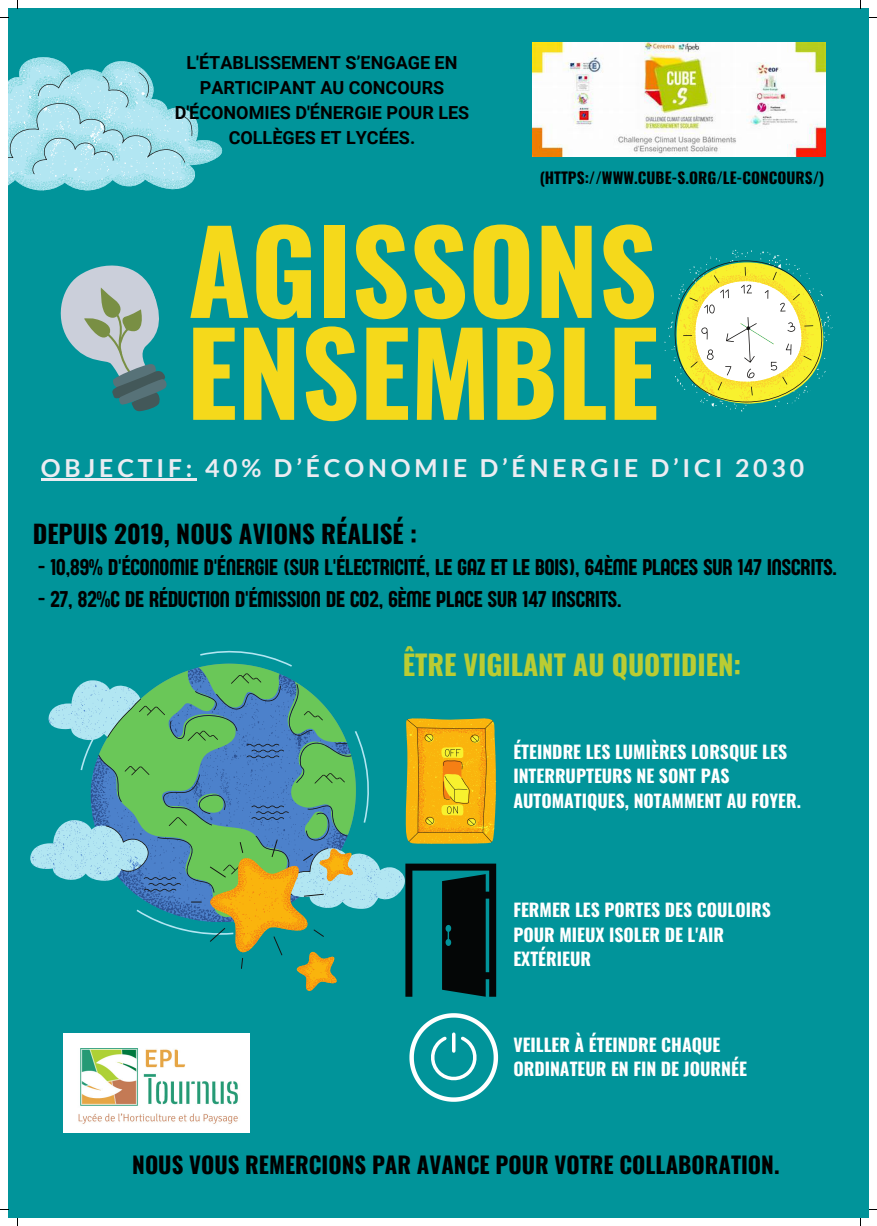
<style>
.page{position:relative;width:877px;height:1226px;background:#fff}
.page>*{position:absolute;margin:0;border:0;box-sizing:border-box;transform-origin:0 0}
.t1{font:700 113.7px/101.8px "Oswald";color:#f5d91b}
.t2{font:700 27.7px "Oswald";color:#bacc33}
.t3{font:700 25px "Oswald";color:#000}
.t4{font:700 24.8px "Lato";letter-spacing:.155em;color:#ebecf2}
.t5{font:23.5px "Sugo Pro Display";color:#000}
.t6{font:700 22.7px "Oswald";color:#000}
.t7{font:700 18px/24.9px "Roboto";color:#000;text-align:center}
.t8{font:700 17.7px/24.4px "Oswald";color:#fff}
.t9{font:700 15.4px "Oswald";color:#000}
</style>
<div class="page">
<div style="left:8px;top:8px;width:860px;height:1209px;background:#01949a"></div>
<svg style="left:8px;top:57px;width:214px;height:133px"></svg>
<svg style="left:31px;top:660px;width:372px;height:263px"></svg>
<svg style="left:91px;top:667px;width:100px;height:254px"></svg>
<svg style="left:98px;top:663px;width:258px;height:253px"></svg>
<svg style="left:98px;top:673px;width:253px;height:236px;background:#56a392"></svg>
<svg style="left:191px;top:806px;width:165px;height:184px"></svg>
<svg style="left:405px;top:718px;width:91px;height:126px;background:#e7b017"></svg>
<svg style="left:664px;top:250px;width:168px;height:161px"></svg>
<img style="left:532px;top:42px;width:293px;height:115px">
<svg style="left:405px;top:863px;width:91px;height:133px"></svg>
<svg style="left:409px;top:1013px;width:89px;height:88px"></svg>
<hr style="left:452px;top:1033px;width:3px;height:17px;background:#fff">
<svg style="left:60px;top:265px;width:107px;height:147px"></svg>
<img style="left:63px;top:1033px;width:186px;height:99px">
<hr style="left:41px;top:478px;width:155px;height:2px;background:#ebecf2">
<p class="t7" style="left:175px;top:50px;width:296px">L'ÉTABLISSEMENT S’ENGAGE EN<br>PARTICIPANT AU CONCOURS<br>D'ÉCONOMIES D'ÉNERGIE POUR LES<br>COLLÈGES ET LYCÉES.</p>
<p class="t9" style="left:539px;top:166px;width:286px">(HTTPS://WWW.CUBE-S.ORG/LE-CONCOURS/)</p>
<p class="t1" style="left:186px;top:215px;width:473px">AGISSONS<br>ENSEMBLE</p>
<p class="t4" style="left:41px;top:452px;width:764px">OBJECTIF: 40% D’ÉCONOMIE D’ÉNERGIE D’ICI 2030</p>
<p class="t3" style="left:33px;top:513px;width:386px">DEPUIS 2019, NOUS AVIONS RÉALISÉ :</p>
<p class="t5" style="left:38px;top:553px;width:800px">- 10,89% D'ÉCONOMIE D'ÉNERGIE (SUR L'ÉLECTRICITÉ, LE GAZ ET LE BOIS), 64ÈME PLACES SUR 147 INSCRITS.</p>
<p class="t5" style="left:38px;top:585px;width:585px">- 27, 82%C DE RÉDUCTION D'ÉMISSION DE CO2, 6ÈME PLACE SUR 147 INSCRITS.</p>
<p class="t2" style="left:402px;top:642px;width:340px">ÊTRE VIGILANT AU QUOTIDIEN:</p>
<p class="t8" style="left:513px;top:738px;width:289px">ÉTEINDRE LES LUMIÈRES LORSQUE LES<br>INTERRUPTEURS NE SONT PAS<br>AUTOMATIQUES, NOTAMMENT AU FOYER.</p>
<p class="t8" style="left:513px;top:897px;width:259px">FERMER LES PORTES DES COULOIRS<br>POUR MIEUX ISOLER DE L'AIR<br>EXTÉRIEUR</p>
<p class="t8" style="left:513px;top:1031px;width:235px">VEILLER À ÉTEINDRE CHAQUE<br>ORDINATEUR EN FIN DE JOURNÉE</p>
<p class="t6" style="left:132px;top:1146px;width:648px">NOUS VOUS REMERCIONS PAR AVANCE POUR VOTRE COLLABORATION.</p>
</div>
